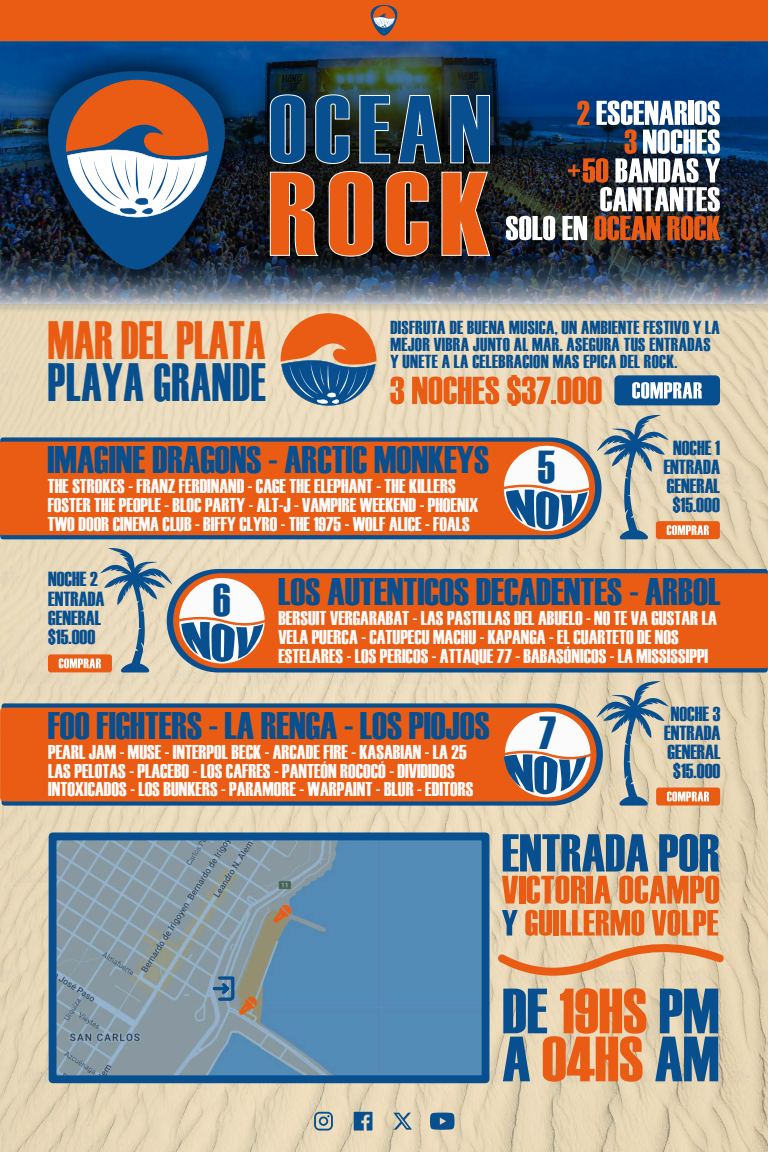
<style>
.page{position:relative;width:768px;height:1152px;background:#fff}
.page>*{position:absolute;margin:0;border:0;box-sizing:border-box;transform-origin:0 0}
.t1{font:53.8px "Haettenschweiler";color:#ea5c13;scale:.86 1}
.t2{font:53.8px "Haettenschweiler";letter-spacing:.015em;color:#074f8f;scale:.86 1}
.t3{font:46.28px "Haettenschweiler";color:#074f8f}
.t4{font:46.08px "Haettenschweiler";color:#074f8f}
.t5{font:38.4px "Haettenschweiler";color:#074f8f}
.t6{font:38.36px "Haettenschweiler";color:#074f8f}
.t7{font:20.4px/19.2px "Haettenschweiler";color:#074f8f;text-align:center}
.t8{font:19.96px/18.8px "Haettenschweiler";color:#fbfbfb}
.t9{font:18.8px/16.8px "Haettenschweiler";letter-spacing:.015em;color:#074f8f}
.s1{font-size:46.2px}
</style>
<div class="page">
<img style="left:0;top:313px;width:767px;height:839px">
<svg style="left:314px;top:1112px;width:19px;height:18px"></svg>
<svg style="left:354px;top:1112px;width:18px;height:18px"></svg>
<svg style="left:393px;top:1112px;width:19px;height:17px"></svg>
<svg style="left:430px;top:1112px;width:25px;height:17px"></svg>
<svg style="left:2px;top:703px;width:502px;height:102px;background:#1e568a"></svg>
<div style="left:0;top:707px;width:504px;height:94px;background:#ea5c13"></div>
<div style="left:656px;top:787px;width:64px;height:18px;background:#ea5c13;border-radius:3px"></div>
<svg style="left:504px;top:681px;width:205px;height:124px"></svg>
<svg style="left:172px;top:569px;width:596px;height:103px;background:#1a588e"></svg>
<div style="left:173px;top:573px;width:595px;height:95px;background:#ea5c13"></div>
<svg style="left:178px;top:577px;width:88px;height:88px"></svg>
<div style="left:48px;top:654px;width:64px;height:18px;background:#ea5c13;border-radius:3px"></div>
<svg style="left:59px;top:548px;width:113px;height:124px;background:#c9c1af"></svg>
<svg style="left:0;top:437px;width:597px;height:102px;background:#215a8d"></svg>
<div style="left:0;top:442px;width:595px;height:93px;background:#ea5c13"></div>
<svg style="left:503px;top:456px;width:87px;height:76px"></svg>
<div style="left:656px;top:521px;width:64px;height:18px;background:#ea5c13;border-radius:3px"></div>
<svg style="left:597px;top:415px;width:112px;height:124px;background:#d2c3aa"></svg>
<div style="left:614px;top:375px;width:106px;height:30px;background:#074f8f;border-radius:5px"></div>
<svg style="left:690px;top:382px;width:12px;height:17px"></svg>
<img style="left:690px;top:41px;width:78px;height:272px">
<img style="left:70px;top:41px;width:620px;height:415px">
<svg style="left:325px;top:94px;width:25px;height:70px;background:#295578"></svg>
<svg style="left:360px;top:95px;width:30px;height:68px;background:#255476"></svg>
<svg style="left:398px;top:95px;width:43px;height:68px;background:#245273"></svg>
<svg style="left:450px;top:95px;width:40px;height:68px;background:#245d90"></svg>
<svg style="left:329px;top:171px;width:44px;height:85px;background:#cb5e26"></svg>
<svg style="left:386px;top:171px;width:43px;height:85px;background:#b75827"></svg>
<svg style="left:442px;top:172px;width:48px;height:84px;background:#bf5925"></svg>
<img style="left:0;top:41px;width:325px;height:329px">
<svg style="left:44px;top:71px;width:187px;height:198px;background:#0c3358"></svg>
<svg style="left:65px;top:79px;width:144px;height:138px"></svg>
<svg style="left:506px;top:216px;width:49px;height:24px"></svg>
<img style="left:562px;top:101px;width:158px;height:139px">
<div style="left:0;top:0;width:768px;height:41px;background:#ea5c13"></div>
<svg style="left:370px;top:5px;width:28px;height:31px"></svg>
<svg style="left:502px;top:834px;width:218px;height:70px;background:#96837b"></svg>
<svg style="left:502px;top:910px;width:16px;height:25px"></svg>
<svg style="left:525px;top:910px;width:27px;height:26px"></svg>
<div style="left:553px;top:910px;width:6px;height:25px;background:#ea5c13"></div>
<svg style="left:560px;top:910px;width:84px;height:26px;background:#e88246"></svg>
<svg style="left:652px;top:910px;width:66px;height:26px;background:#e8864b"></svg>
<svg style="left:503px;top:988px;width:143px;height:93px;background:#c18562"></svg>
<svg style="left:655px;top:988px;width:63px;height:93px;background:#4a7799"></svg>
<svg style="left:491px;top:942px;width:239px;height:35px;background:#e6ba91"></svg>
<svg style="left:58px;top:841px;width:423px;height:233px;background:#6f93ad"></svg>
<div style="left:49px;top:832px;width:441px;height:251px;border:8px solid #074f8f"></div>
<svg style="left:273px;top:904px;width:19px;height:19px"></svg>
<svg style="left:211px;top:975px;width:46px;height:40px;background:#838b8c"></svg>
<h1 class="t1" style="left:48px;top:303px;width:254px">MAR DEL PLATA</h1>
<h1 class="t2" style="left:48px;top:346px;width:255px">PLAYA GRANDE</h1>
<p class="t9" style="left:390px;top:319px;width:331px">DISFRUTA DE BUENA MUSICA, UN AMBIENTE FESTIVO Y LA<br>MEJOR VIBRA JUNTO AL MAR. ASEGURA TUS ENTRADAS</p>
<p class="t9" style="left:390px;top:353px;width:288px">Y UNETE A LA CELEBRACION MAS EPICA DEL ROCK.</p>
<h3 class="t5" style="left:48px;top:434px;width:443px">IMAGINE DRAGONS - ARCTIC MONKEYS</h3>
<p class="t8" style="left:48px;top:476px;width:432px">THE STROKES - FRANZ FERDINAND - CAGE THE ELEPHANT - THE KILLERS<br>FOSTER THE PEOPLE - BLOC PARTY - ALT-J - VAMPIRE WEEKEND - PHOENIX<br>TWO DOOR CINEMA CLUB - BIFFY CLYRO - THE 1975 - WOLF ALICE - FOALS</p>
<h3 class="t4" style="left:538px;top:436px;width:19px">5</h3>
<p class="t7" style="left:664px;top:438px;width:58px">NOCHE 1<br>ENTRADA<br>GENERAL $15.000</p>
<p class="t7" style="left:48px;top:569px;width:58px;text-align:left">NOCHE 2<br>ENTRADA<br>GENERAL $15.000</p>
<h3 class="t6" style="left:213px;top:565px;width:509px"><span class="s1">6</span> LOS AUTENTICOS DECADENTES - ARBOL</h3>
<p class="t8" style="left:278px;top:609px;width:440px">BERSUIT VERGARABAT - LAS PASTILLAS DEL ABUELO - NO TE VA GUSTAR LA<br>VELA PUERCA - CATUPECU MACHU - KAPANGA - EL CUARTETO DE NOS<br>ESTELARES - LOS PERICOS - ATTAQUE 77 - BABASÓNICOS - LA MISSISSIPPI</p>
<h3 class="t5" style="left:48px;top:699px;width:443px">FOO FIGHTERS - LA RENGA - LOS PIOJOS</h3>
<p class="t8" style="left:48px;top:742px;width:427px">PEARL JAM - MUSE - INTERPOL BECK - ARCADE FIRE - KASABIAN - LA 25<br>LAS PELOTAS - PLACEBO - LOS CAFRES - PANTEÓN ROCOCÓ - DIVIDIDOS<br>INTOXICADOS - LOS BUNKERS - PARAMORE - WARPAINT - BLUR - EDITORS</p>
<h2 class="t3" style="left:539px;top:702px;width:19px">7</h2>
<p class="t7" style="left:664px;top:704px;width:58px">NOCHE 3<br>ENTRADA<br>GENERAL $15.000</p>
</div>
